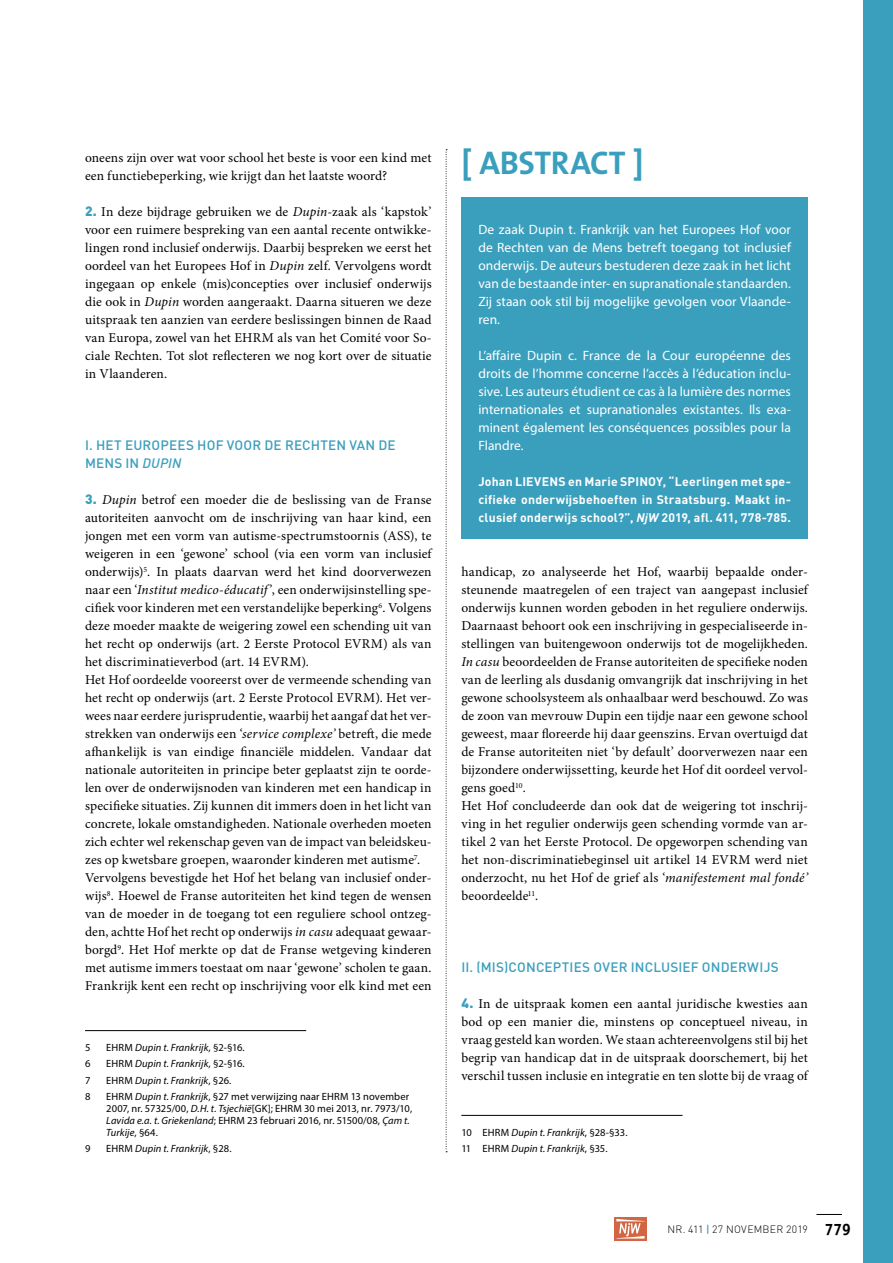
<style>
.page{position:relative;width:893px;height:1263px;background:#fff}
.page>*{position:absolute;margin:0;border:0;box-sizing:border-box;transform-origin:0 0}
.t1{font:700 33px "The Sans";letter-spacing:-.015em;color:#3a9fbd}
.t2{font:13.5px/18px "Minion Pro";letter-spacing:.005em;color:#000}
.t3{font:13.5px/18px "Myriad Pro";letter-spacing:.005em;color:#fff;text-align:justify}
.t4{font:500 13.5px/18px "DIN";letter-spacing:.01em;color:#3a9fbd}
.t5{font:700 12.3px/18px "DIN";letter-spacing:.015em;color:#fff;text-align:justify}
.t6{font:10.5px/12px "Myriad Pro";letter-spacing:.01em;color:#000}
.t7{font:italic 10.5px/16.2px "Myriad Pro";letter-spacing:.01em;color:#000}
.t8{font:300 10.5px "DIN";letter-spacing:.015em;color:#000}
.s1{font-family:"DIN";font-weight:900;color:#3a9fbd}
.s2{font-style:italic}
.s3{font-style:normal}
.s4{font-weight:500;color:#3a9fbd}
.s5{font-family:"Euphony";font-weight:700;font-size:16.5px}
</style>
<div class="page">
<div style="left:863px;top:0;width:30px;height:1263px;background:#3a9fbd"></div>
<svg style="left:816px;top:1214px;width:26px;height:1px"></svg>
<svg style="left:614px;top:1217px;width:32px;height:23px"></svg>
<svg style="left:616px;top:1219px;width:28px;height:19px"></svg>
<hr style="left:85px;top:1030px;width:221px;height:1px;background:#000">
<hr style="left:461px;top:1115px;width:221px;height:1px;background:#000">
<div style="left:461px;top:198px;width:347px;height:341px;background:#3a9fbd"></div>
<svg style="left:446px;top:149px;width:1px;height:1003px"></svg>
<p class="t2" style="left:85px;top:149px;width:348px">oneens zijn over wat voor school het beste is voor een kind met een functiebeperking, wie krijgt dan het laatste woord?</p>
<p class="t2" style="left:85px;top:203px;width:348px;text-align:justify"><span class="s1">2.</span> In deze bijdrage gebruiken we de <span class="s2">Dupin</span>-zaak als ‘kapstok’ voor een ruimere bespreking van een aantal recente ontwikke&shy;lingen rond inclusief onderwijs. Daarbij bespreken we eerst het oordeel van het Europees Hof in <span class="s2">Dupin</span> zelf. Vervolgens wordt ingegaan op enkele (mis)concepties over inclusief onderwijs die ook in <span class="s2">Dupin</span> worden aangeraakt. Daarna situeren we deze uitspraak ten aanzien van eerdere beslissingen binnen de Raad van Europa, zowel van het EHRM als van het Comité voor So&shy;ciale Rechten. Tot slot reflecteren we nog kort over de situatie in Vlaanderen.</p>
<p class="t4" style="left:85px;top:436px;width:312px">I. HET EUROPEES HOF VOOR DE RECHTEN VAN DE<br>MENS IN <span class="s2">DUPIN</span></p>
<p class="t2" style="left:85px;top:491px;width:348px"><span class="s1">3.</span> <span class="s2">Dupin</span> betrof een moeder die de beslissing van de Franse autoriteiten aanvocht om de inschrijving van haar kind, een jongen met een vorm van autisme-spectrumstoornis (ASS), te weigeren in een ‘gewone’ school (via een vorm van inclusief onderwijs)<sup>5</sup>. In plaats daarvan werd het kind doorverwezen naar een ‘<span class="s2">Institut medico-éducatif</span>’, een onderwijsinstelling spe&shy;cifiek voor kinderen met een verstandelijke beperking<sup>6</sup>. Volgens deze moeder maakte de weigering zowel een schending uit van het recht op onderwijs (art. 2 Eerste Protocol EVRM) als van het discriminatieverbod (art. 14 EVRM).<br>Het Hof oordeelde vooreerst over de vermeende schending van het recht op onderwijs (art. 2 Eerste Protocol EVRM). Het ver&shy;wees naar eerdere jurisprudentie, waarbij het aangaf dat het ver&shy;strekken van onderwijs een ‘<span class="s2">service complexe’</span> betreft, die mede afhankelijk is van eindige financiële middelen. Vandaar dat nationale autoriteiten in principe beter geplaatst zijn te oorde&shy;len over de onderwijsnoden van kinderen met een handicap in specifieke situaties. Zij kunnen dit immers doen in het licht van concrete, lokale omstandigheden. Nationale overheden moeten zich echter wel rekenschap geven van de impact van beleidskeu&shy;zes op kwetsbare groepen, waaronder kinderen met autisme<sup>7</sup>.<br>Vervolgens bevestigde het Hof het belang van inclusief onder&shy;wijs<sup>8</sup>. Hoewel de Franse autoriteiten het kind tegen de wensen van de moeder in de toegang tot een reguliere school ontzeg&shy;den, achtte Hof het recht op onderwijs <span class="s2">in casu</span> adequaat gewaar&shy;borgd<sup>9</sup>. Het Hof merkte op dat de Franse wetgeving kinderen met autisme immers toestaat om naar ‘gewone’ scholen te gaan.<br>Frankrijk kent een recht op inschrijving voor elk kind met een</p>
<p class="t6" style="left:85px;top:1041px;width:7px">5</p>
<p class="t7" style="left:106px;top:1039px;width:140px"><span class="s3">EHRM</span> Dupin t. Frankrijk<span class="s3">, §2-§16.</span></p>
<p class="t6" style="left:85px;top:1058px;width:7px">6</p>
<p class="t7" style="left:106px;top:1055px;width:140px"><span class="s3">EHRM</span> Dupin t. Frankrijk<span class="s3">, §2-§16.</span></p>
<p class="t6" style="left:85px;top:1074px;width:7px">7</p>
<p class="t7" style="left:106px;top:1072px;width:127px"><span class="s3">EHRM</span> Dupin t. Frankrijk<span class="s3">, §26.</span></p>
<p class="t6" style="left:85px;top:1090px;width:7px">8</p>
<p class="t6" style="left:106px;top:1090px;width:307px">EHRM <span class="s2">Dupin t. Frankrijk</span>, §27 met verwijzing naar EHRM 13 november 2007, nr. 57325/00, <span class="s2">D.H. t. Tsjechië</span>[GK]; EHRM 30 mei 2013, nr. 7973/10, <span class="s2">Lavida e.a. t. Griekenland</span>; EHRM 23 februari 2016, nr. 51500/08, <span class="s2">Çam t.<br>Turkije</span>, §64.</p>
<p class="t6" style="left:85px;top:1142px;width:7px">9</p>
<p class="t7" style="left:106px;top:1140px;width:127px"><span class="s3">EHRM</span> Dupin t. Frankrijk<span class="s3">, §28.</span></p>
<h1 class="t1" style="left:461px;top:135px;width:184px">[ ABSTRACT ]</h1>
<p class="t3" style="left:478px;top:220px;width:314px">De zaak Dupin t. Frankrijk van het Europees Hof voor de Rechten van de Mens betreft toegang tot inclusief onderwijs. De auteurs bestuderen deze zaak in het licht van de bestaande inter- en supranationale standaarden.<br>Zij staan ook stil bij mogelijke gevolgen voor Vlaande&shy;ren.</p>
<p class="t3" style="left:478px;top:346px;width:314px">L’affaire Dupin c. France de la Cour européenne des droits de l’homme concerne l’accès à l’éducation inclu&shy;sive. Les auteurs étudient ce cas à la lumière des normes internationales et supranationales existantes. Ils exa&shy;minent également les conséquences possibles pour la Flandre.</p>
<p class="t5" style="left:478px;top:472px;width:314px">Johan LIEVENS en Marie SPINOY, “Leerlingen met spe&shy;cifieke onderwijsbehoeften in Straatsburg. Maakt in&shy;clusief onderwijs school?”, <span class="s2">NjW</span> 2019, afl. 411, 778-785.</p>
<p class="t2" style="left:461px;top:563px;width:348px">handicap, zo analyseerde het Hof, waarbij bepaalde onder&shy;steunende maatregelen of een traject van aangepast inclusief onderwijs kunnen worden geboden in het reguliere onderwijs.<br>Daarnaast behoort ook een inschrijving in gespecialiseerde in&shy;stellingen van buitengewoon onderwijs tot de mogelijkheden.<br><span class="s2">In casu</span> beoordeelden de Franse autoriteiten de specifieke noden van de leerling als dusdanig omvangrijk dat inschrijving in het gewone schoolsysteem als onhaalbaar werd beschouwd. Zo was de zoon van mevrouw Dupin een tijdje naar een gewone school geweest, maar floreerde hij daar geenszins. Ervan overtuigd dat de Franse autoriteiten niet ‘by default’ doorverwezen naar een bijzondere onderwijssetting, keurde het Hof dit oordeel vervol&shy;gens goed<sup>10</sup>.<br>Het Hof concludeerde dan ook dat de weigering tot inschrij&shy;ving in het regulier onderwijs geen schending vormde van ar&shy;tikel 2 van het Eerste Protocol. De opgeworpen schending van het non-discriminatiebeginsel uit artikel 14 EVRM werd niet onderzocht, nu het Hof de grief als ‘<span class="s2">manifestement mal fondé’ </span>beoordeelde<sup>11</sup>.</p>
<p class="t4" style="left:461px;top:958px;width:319px">II. (MIS)CONCEPTIES OVER INCLUSIEF ONDERWIJS</p>
<p class="t2" style="left:461px;top:995px;width:348px;text-align:justify"><span class="s1">4.</span> In de uitspraak komen een aantal juridische kwesties aan bod op een manier die, minstens op conceptueel niveau, in vraag gesteld kan worden. We staan achtereenvolgens stil bij het begrip van handicap dat in de uitspraak doorschemert, bij het verschil tussen inclusie en integratie en ten slotte bij de vraag of</p>
<p class="t7" style="left:461px;top:1124px;width:168px"><span class="s3">10 EHRM</span> Dupin t. Frankrijk<span class="s3">, §28-§33.<br>11 EHRM</span> Dupin t. Frankrijk<span class="s3">, §35.</span></p>
<p class="t8" style="left:667px;top:1223px;width:185px">NR. 411 <span class="s4">|</span> 27 NOVEMBER 2019 <span class="s5">779</span></p>
</div>
